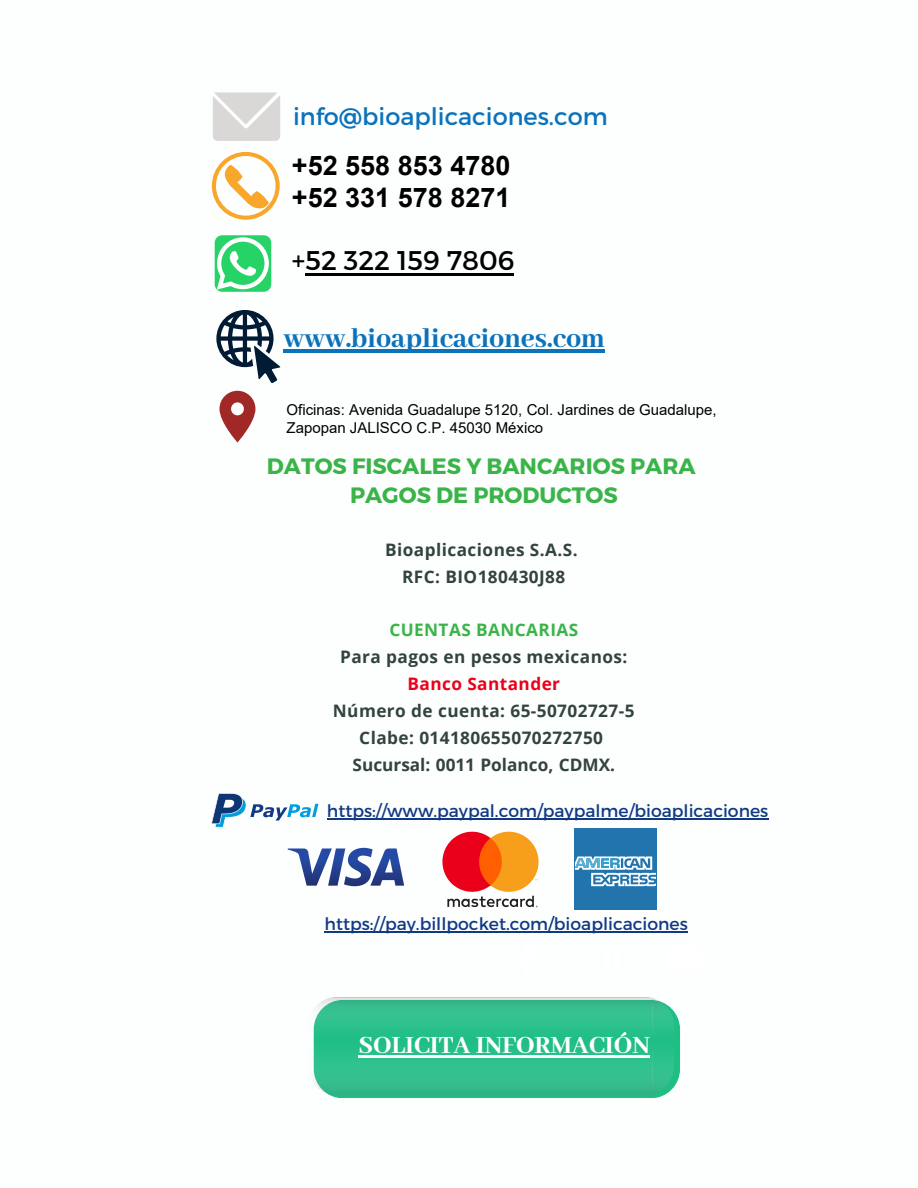
<style>
.page{position:relative;width:918px;height:1188px;background:#fff}
.page>*{position:absolute;margin:0;border:0;box-sizing:border-box;transform-origin:0 0}
.t1{font:800 30px "Abhaya Libre";color:#0b72bb}
.t2{font:700 27px/32.4px "Arial";color:#000}
.t3{font:800 27px "Abhaya Libre";color:#fff}
.t4{font:27px "Montserrat";color:#000}
.t5{font:24px "Montserrat";color:#0b72bb}
.t6{font:700 22.2px/28.8px "Montserrat";color:#3ab449;text-align:center}
.t7{font:700 17.25px/26.8px "Open Sans";letter-spacing:.025em;color:#33443c;text-align:center}
.t8{font:17.25px "Montserrat";color:#123984}
.t9{font:700 17.25px "Open Sans";letter-spacing:.025em;color:#3ab449}
.t10{font:700 17.25px "Open Sans";letter-spacing:.025em;color:#eb001b}
.t11{font:15px/18px "Arial";color:#000}
</style>
<div class="page">
<div style="left:314px;top:1000px;width:366px;height:98px;background:#1ebe85;border-radius:29px"></div>
<div style="left:308px;top:997px;width:366px;height:98px;background:#bfbfbf;border-radius:29px;opacity:.2"></div>
<svg style="left:213px;top:92px;width:67px;height:49px;background:#dddcdb"></svg>
<svg style="left:212px;top:152px;width:68px;height:68px"></svg>
<div style="left:215px;top:235px;width:56px;height:57px;background:#25d366;border-radius:7px"></div>
<svg style="left:217px;top:237px;width:52px;height:53px"></svg>
<svg style="left:216px;top:310px;width:65px;height:73px"></svg>
<svg style="left:219px;top:391px;width:36px;height:52px"></svg>
<hr style="left:358px;top:1055px;width:292px;height:2px;background:#fff">
<hr style="left:306px;top:273px;width:208px;height:3px;background:#000">
<hr style="left:284px;top:350px;width:321px;height:3px;background:#0b72bb">
<svg style="left:211px;top:793px;width:107px;height:35px"></svg>
<svg style="left:288px;top:848px;width:116px;height:38px"></svg>
<svg style="left:442px;top:832px;width:97px;height:75px"></svg>
<div style="left:575px;top:828px;width:82px;height:82px;background:#2274ad"></div>
<svg style="left:575px;top:856px;width:81px;height:30px"></svg>
<hr style="left:327px;top:818px;width:441px;height:1px;background:#123984">
<hr style="left:325px;top:931px;width:363px;height:2px;background:#123984">
<p class="t5" style="left:293px;top:101px;width:316px">info@bioaplicaciones.com</p>
<p class="t2" style="left:292px;top:150px;width:220px">+52 558 853 4780 +52 331 578 8271</p>
<p class="t4" style="left:292px;top:243px;width:224px">+52 322 159 7806</p>
<p class="t1" style="left:283px;top:322px;width:323px">www.bioaplicaciones.com</p>
<p class="t11" style="left:287px;top:400px;width:432px">Oficinas: Avenida Guadalupe 5120, Col. Jardines de Guadalupe,<br>Zapopan JALISCO C.P. 45030 México</p>
<p class="t6" style="left:267px;top:451px;width:430px">DATOS FISCALES Y BANCARIOS PARA<br>PAGOS DE PRODUCTOS</p>
<p class="t7" style="left:385px;top:536px;width:194px">Bioaplicaciones S.A.S.<br>RFC: BIO180430J88</p>
<p class="t9" style="left:389px;top:618px;width:190px">CUENTAS BANCARIAS</p>
<p class="t7" style="left:340px;top:643px;width:289px">Para pagos en pesos mexicanos:</p>
<p class="t10" style="left:408px;top:672px;width:154px">Banco Santander</p>
<p class="t7" style="left:333px;top:697px;width:303px">Número de cuenta: 65-50702727-5<br>Clabe: 014180655070272750<br>Sucursal: 0011 Polanco, CDMX.</p>
<p class="t8" style="left:327px;top:800px;width:443px">https://www.paypal.com/paypalme/bioaplicaciones</p>
<p class="t8" style="left:325px;top:913px;width:365px">https://pay.billpocket.com/bioaplicaciones</p>
<p class="t3" style="left:358px;top:1030px;width:293px">SOLICITA INFORMACIÓN</p>
</div>
